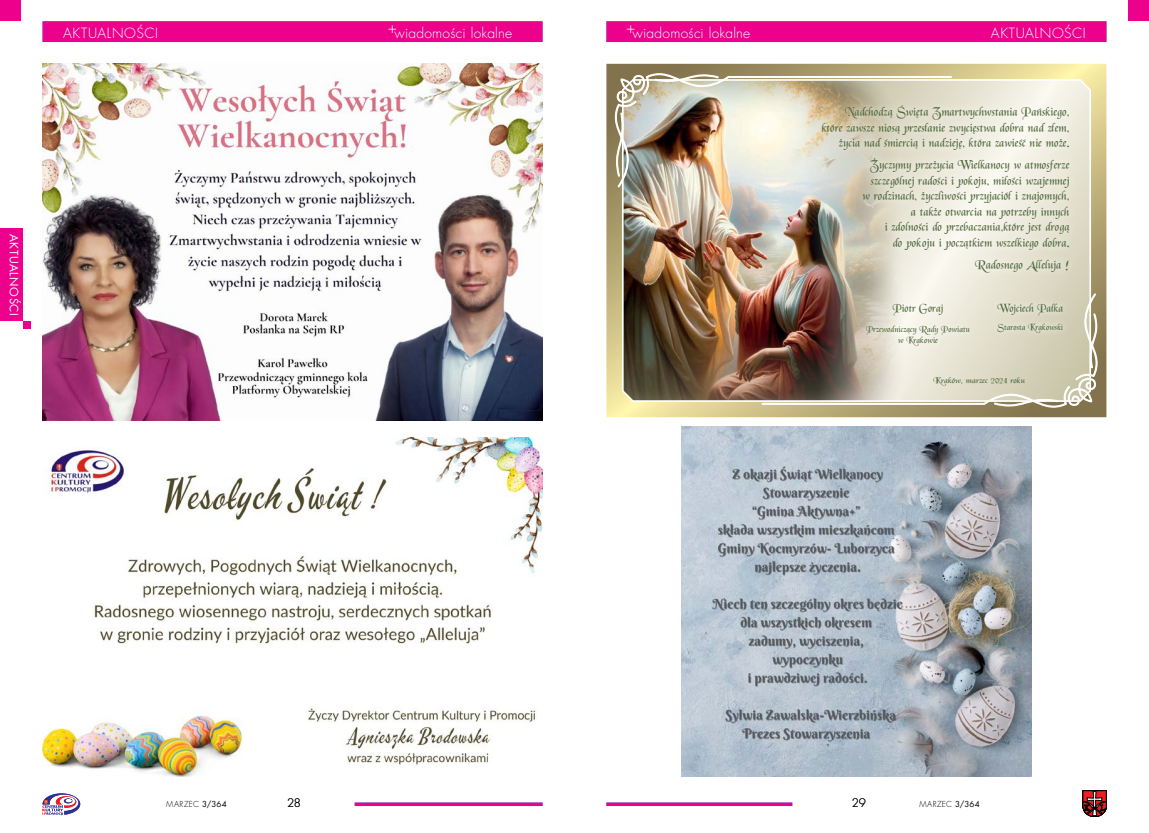
<style>
.page{position:relative;width:1149px;height:833px;background:#fff}
.page>*{position:absolute;margin:0;border:0;box-sizing:border-box;transform-origin:0 0}
.t1{font:300 13.75px "Futura LT Pro";letter-spacing:.02em;color:#fff}
.t2{font:300 13.75px "Futura LT Pro";letter-spacing:.045em;color:#fff}
.t3{font:12.5px/15.5px "EFN Dokument";color:#4f693b;text-align:right;scale:.88 1}
.t4{font:11.62px "EFN Dokument";color:#4f693b;scale:.88 1}
.t5{font:300 11.5px "Futura LT Pro";color:#000}
.t6{font:11.25px "Futura LT Pro";letter-spacing:.055em;color:#fff}
.t7{font:9.12px/10.9px "EFN Dokument";color:#4f693b;text-align:center;scale:.88 1}
.t8{font:8.38px "EFN Dokument";color:#4f693b}
.t9{font:300 8px "Futura LT Pro";letter-spacing:.04em;color:#000}
.s1{font-weight:400}
</style>
<div class="page">
<div style="left:0;top:0;width:21px;height:21px;background:#ec008c"></div>
<div style="left:1127px;top:0;width:21px;height:21px;background:#ec008c"></div>
<div style="left:23px;top:321px;width:7px;height:8px;background:#ec008c"></div>
<svg style="left:354px;top:802px;width:188px;height:4px"></svg>
<svg style="left:606px;top:802px;width:186px;height:4px"></svg>
<div style="left:43px;top:21px;width:499px;height:21px;background:#ec008c"></div>
<div style="left:606px;top:21px;width:500px;height:21px;background:#ec008c"></div>
<svg style="left:43px;top:793px;width:37px;height:22px"></svg>
<div style="left:0;top:228px;width:23px;height:93px;background:#ec008c"></div>
<svg style="left:1082px;top:790px;width:24px;height:26px"></svg>
<img style="left:43px;top:437px;width:499px;height:339px">
<img style="left:43px;top:64px;width:499px;height:357px">
<svg style="left:606px;top:64px;width:500px;height:353px;background:#c9bb83"></svg>
<img style="left:621px;top:78px;width:470px;height:325px">
<svg style="left:813px;top:98px;width:264px;height:183px;background:#e4e0d4"></svg>
<img style="left:613px;top:64px;width:338px;height:124px">
<img style="left:761px;top:293px;width:338px;height:124px">
<img style="left:681px;top:427px;width:350px;height:349px">
<p class="t2" style="left:63px;top:24px;width:96px">AKTUALNOŚCI</p>
<p class="t1" style="left:388px;top:24px;width:126px"><sup>+</sup>wiadomości lokalne</p>
<p class="t1" style="left:626px;top:24px;width:126px"><sup>+</sup>wiadomości lokalne</p>
<p class="t6" style="left:22px;top:234px;width:84px;rotate:90deg">AKTUALNOŚCI</p>
<p class="t2" style="left:990px;top:24px;width:96px">AKTUALNOŚCI</p>
<p class="t3" style="left:821px;top:105px;width:283px">Nadchodzą Święta Zmartwychwstania Pańskiego, które zawsze niosą przesłanie zwycięstwa dobra nad złem, życia nad śmiercią i nadzieję, która zawieść nie może.</p>
<p class="t3" style="left:862px;top:158px;width:236px">Życzymy przeżycia Wielkanocy w atmosferze szczególnej radości i pokoju, miłości wzajemnej w rodzinach, życzliwości przyjaciół i znajomych, a także otwarcia na potrzeby innych<br>i zdolności do przebaczania,które jest drogą<br>do pokoju i początkiem wszelkiego dobra.</p>
<p class="t3" style="left:974px;top:258px;width:108px">Radosnego Alleluja !</p>
<p class="t4" style="left:892px;top:302px;width:59px">Piotr Goraj</p>
<p class="t7" style="left:866px;top:325px;width:119px">Przewodniczący Rady Powiatu w Krakowie</p>
<p class="t4" style="left:997px;top:302px;width:76px">Wojciech Pałka</p>
<p class="t7" style="left:997px;top:322px;width:76px">Starosta Krakowski</p>
<p class="t8" style="left:933px;top:376px;width:93px">Kraków, marzec 2024 roku</p>
<p class="t5" style="left:287px;top:795px;width:15px">28</p>
<p class="t5" style="left:851px;top:795px;width:16px">29</p>
<p class="t9" style="left:166px;top:798px;width:62px">MARZEC <span class="s1">3/364</span></p>
<p class="t9" style="left:919px;top:798px;width:62px">MARZEC <span class="s1">3/364</span></p>
</div>
